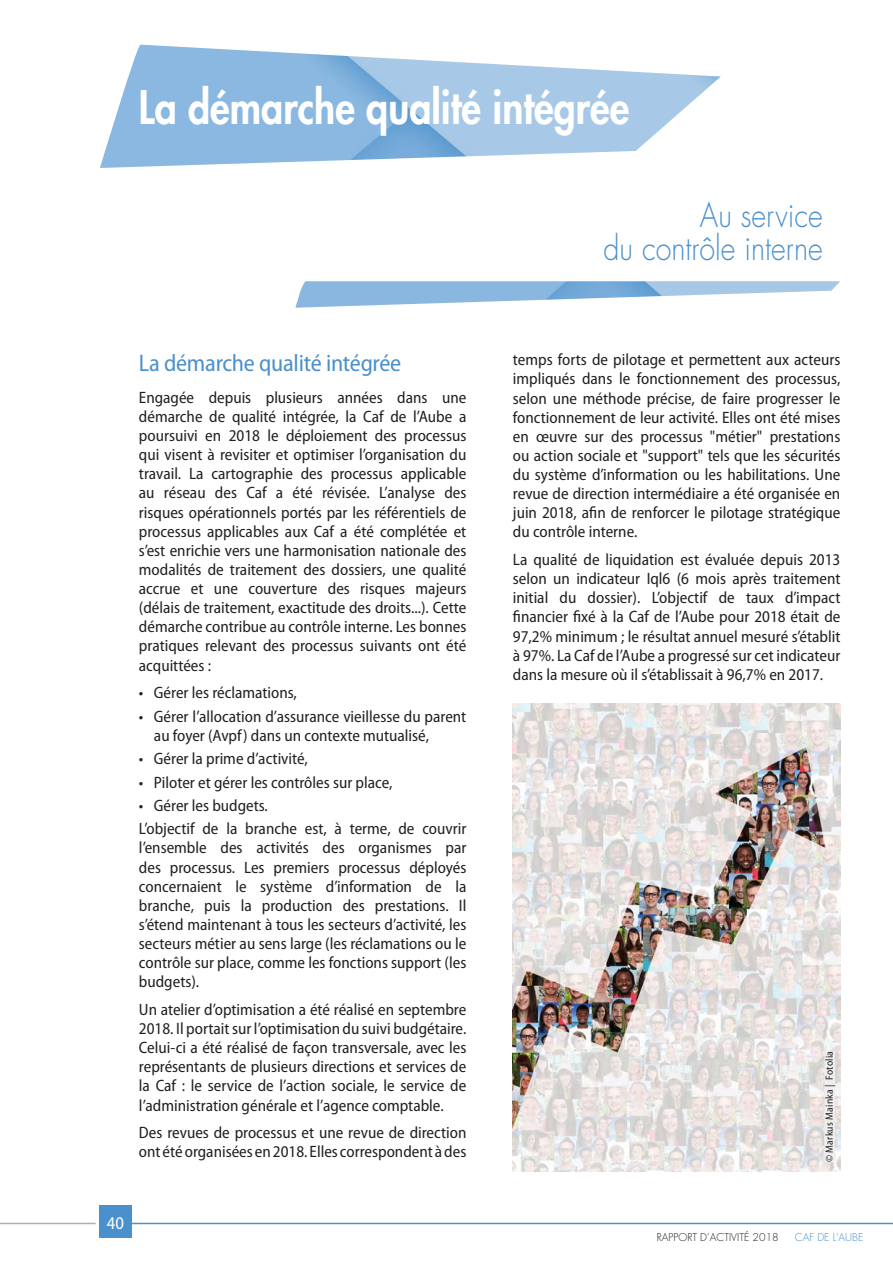
<style>
.page{position:relative;width:893px;height:1263px;background:#fff}
.page>*{position:absolute;margin:0;border:0;box-sizing:border-box;transform-origin:0 0}
.t1{font:800 45px "Futura Std";color:#fff;scale:.87 1}
.t2{font:300 33px/33px "Futura Std";color:#4a90cd;text-align:right;scale:.87 1}
.TITRECHAP_SemiconD_1{font:semi-condensed 24px "Myriad Pro";letter-spacing:-.01em;color:#4a90cd}
.t3{font:semi-condensed 18px "Myriad Pro";color:#fff}
.TEXT_SemiconD_11_12{font:semi-condensed 16.5px/19px "Myriad Pro";color:#231f20;text-align:justify}
.t4{font:300 10.5px "Futura Std";color:#231f20}
.Copyright_BLACK{font:semi-condensed 10.5px "Myriad Pro";letter-spacing:.02em;color:#231f20}
.t5{font:300 10.5px "Futura Std";color:#4a90cd}
</style>
<div class="page">
<img style="left:295px;top:281px;width:545px;height:27px">
<img style="left:100px;top:45px;width:621px;height:123px">
<hr style="left:0;top:1223px;width:96px;height:1px;background:#b3adab">
<hr style="left:119px;top:1223px;width:774px;height:1px;background:#4a90cd">
<div style="left:99px;top:1205px;width:33px;height:32px;background:#4a90cd"></div>
<img style="left:513px;top:704px;width:327px;height:467px">
<div style="left:824px;top:1051px;width:11px;height:111px;background:#eeeeef"></div>
<h1 class="t1" style="left:139px;top:78px;width:565px">La démarche qualité intégrée</h1>
<h2 class="t2" style="left:603px;top:199px;width:254px">Au service<br>du contrôle interne</h2>
<p class="TITRECHAP_SemiconD_1" style="left:139px;top:348px;width:264px">La démarche qualité intégrée</p>
<p class="TEXT_SemiconD_11_12" style="left:139px;top:387px;width:329px">Engagée depuis plusieurs années dans une démarche de qualité intégrée, la Caf de l’Aube a poursuivi en 2018 le déploiement des processus qui visent à revisiter et optimiser l’organisation du travail. La cartographie des processus applicable au réseau des Caf a été révisée. L’analyse des risques opérationnels portés par les référentiels de processus applicables aux Caf a été complétée et s’est enrichie vers une harmonisation nationale des modalités de traitement des dossiers, une qualité accrue et une couverture des risques majeurs (délais de traitement, exactitude des droits...). Cette démarche contribue au contrôle interne. Les bonnes pratiques relevant des processus suivants ont été acquittées :</p>
<p class="TEXT_SemiconD_11_12" style="left:139px;top:683px;width:160px">• Gérer les réclamations,</p>
<p class="TEXT_SemiconD_11_12" style="left:154px;top:706px;width:314px;text-indent:-15px">• Gérer l’allocation d’assurance vieillesse du parent au foyer (Avpf) dans un contexte mutualisé,</p>
<p class="TEXT_SemiconD_11_12" style="left:139px;top:749px;width:170px">• Gérer la prime d’activité,</p>
<p class="TEXT_SemiconD_11_12" style="left:139px;top:772px;width:255px">• Piloter et gérer les contrôles sur place,</p>
<p class="TEXT_SemiconD_11_12" style="left:139px;top:796px;width:131px">• Gérer les budgets.</p>
<p class="TEXT_SemiconD_11_12" style="left:139px;top:819px;width:329px">L’objectif de la branche est, à terme, de couvrir l’ensemble des activités des organismes par des processus. Les premiers processus déployés concernaient le système d’information de la branche, puis la production des prestations. Il s’étend maintenant à tous les secteurs d’activité, les secteurs métier au sens large (les réclamations ou le contrôle sur place, comme les fonctions support (les budgets).</p>
<p class="TEXT_SemiconD_11_12" style="left:139px;top:1000px;width:329px">Un atelier d’optimisation a été réalisé en septembre 2018. Il portait sur l’optimisation du suivi budgétaire.<br>Celui-ci a été réalisé de façon transversale, avec les représentants de plusieurs directions et services de la Caf : le service de l’action sociale, le service de l’administration générale et l’agence comptable.</p>
<p class="TEXT_SemiconD_11_12" style="left:139px;top:1123px;width:329px">Des revues de processus et une revue de direction ont été organisées en 2018. Elles correspondent à des</p>
<p class="t3" style="left:107px;top:1211px;width:19px">40</p>
<p class="TEXT_SemiconD_11_12" style="left:513px;top:350px;width:329px">temps forts de pilotage et permettent aux acteurs impliqués dans le fonctionnement des processus, selon une méthode précise, de faire progresser le fonctionnement de leur activité. Elles ont été mises en œuvre sur des processus "métier" prestations ou action sociale et "support" tels que les sécurités du système d’information ou les habilitations. Une revue de direction intermédiaire a été organisée en juin 2018, afin de renforcer le pilotage stratégique du contrôle interne.</p>
<p class="TEXT_SemiconD_11_12" style="left:513px;top:550px;width:329px">La qualité de liquidation est évaluée depuis 2013 selon un indicateur Iql6 (6 mois après traitement initial du dossier). L’objectif de taux d’impact financier fixé à la Caf de l’Aube pour 2018 était de 97,2% minimum ; le résultat annuel mesuré s’établit à 97%. La Caf de l’Aube a progressé sur cet indicateur dans la mesure où il s’établissait à 96,7% en 2017.</p>
<p class="Copyright_BLACK" style="left:823px;top:1162px;width:113px;rotate:-90deg">© Markus Mainka | Fotolia</p>
<p class="t4" style="left:657px;top:1230px;width:123px">RAPPORT D’ACTIVITÉ 2018</p>
<p class="t5" style="left:795px;top:1230px;width:70px">CAF DE L'AUBE</p>
</div>
